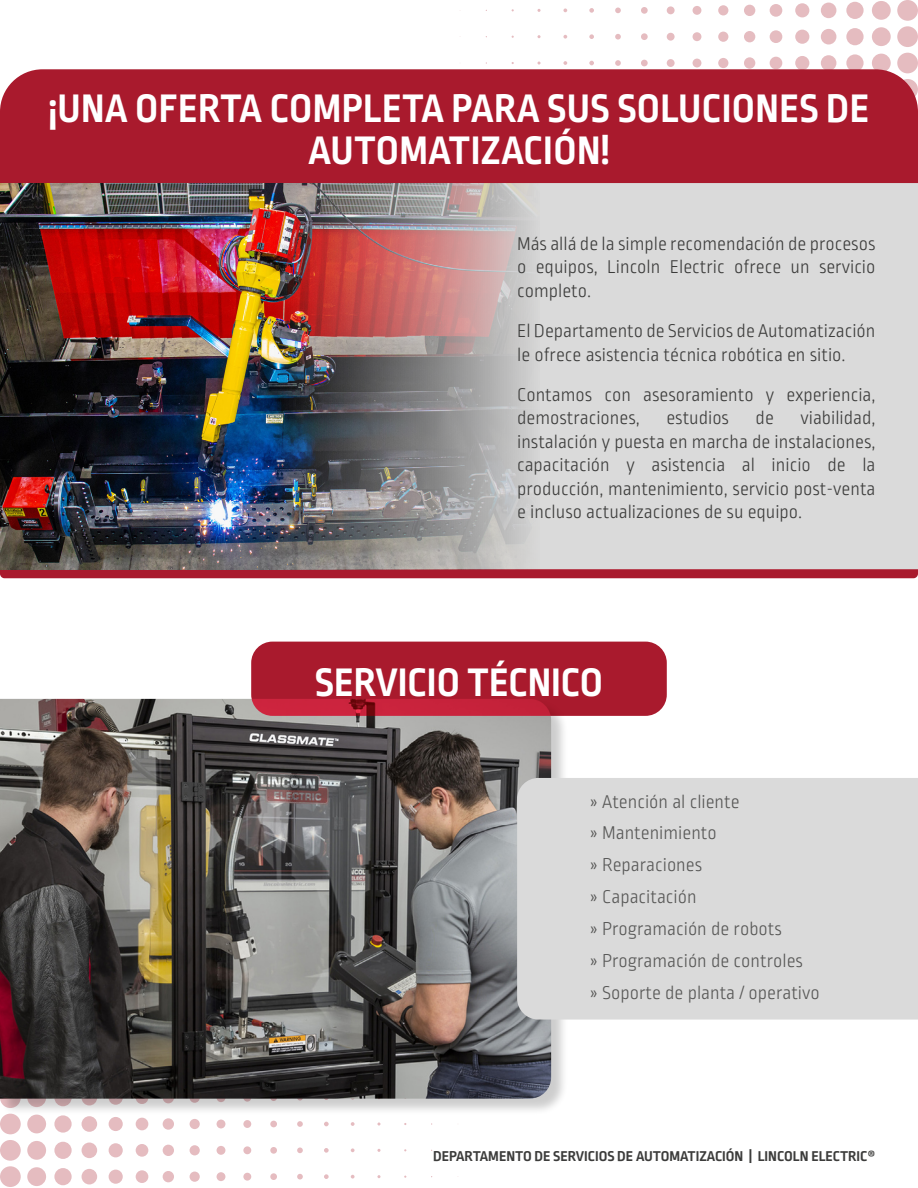
<style>
.page{position:relative;width:918px;height:1188px;background:#fff}
.page>*{position:absolute;margin:0;border:0;box-sizing:border-box;transform-origin:0 0}
.t1{font:700 42px/42px "Ropa Sans Pro";letter-spacing:.01em;color:#fff;text-align:center}
.t2{font:300 19.5px/23.4px "Ropa Sans Pro";color:#3c3c3b;text-align:justify}
.t3{font:300 19.5px/32px "Ropa Sans Pro";color:#575756}
.t4{font:700 15px "Ropa Sans Pro";color:#3c3c3b;scale:1.05 1}
</style>
<div class="page">
<svg style="left:377px;top:1122px;width:4px;height:4px"></svg>
<svg style="left:351px;top:1122px;width:4px;height:4px"></svg>
<svg style="left:351px;top:1148px;width:4px;height:4px"></svg>
<svg style="left:351px;top:1175px;width:4px;height:4px"></svg>
<svg style="left:324px;top:1122px;width:5px;height:4px"></svg>
<svg style="left:324px;top:1148px;width:5px;height:5px"></svg>
<svg style="left:324px;top:1174px;width:5px;height:5px"></svg>
<svg style="left:297px;top:1121px;width:6px;height:6px"></svg>
<svg style="left:297px;top:1147px;width:6px;height:6px"></svg>
<svg style="left:297px;top:1174px;width:6px;height:6px"></svg>
<div style="left:270px;top:1121px;width:7px;height:6px;background:#e5bcc0;border-radius:50%"></div>
<div style="left:270px;top:1147px;width:7px;height:7px;background:#e5bcc0;border-radius:50%"></div>
<div style="left:270px;top:1173px;width:7px;height:7px;background:#e5bcc0;border-radius:50%"></div>
<div style="left:243px;top:1120px;width:8px;height:8px;background:#e5bcc0;border-radius:50%"></div>
<div style="left:243px;top:1146px;width:8px;height:8px;background:#e5bcc0;border-radius:50%"></div>
<div style="left:243px;top:1173px;width:8px;height:8px;background:#e5bcc0;border-radius:50%"></div>
<div style="left:217px;top:1120px;width:8px;height:8px;background:#e5bcc0;border-radius:50%"></div>
<div style="left:217px;top:1146px;width:8px;height:9px;background:#e5bcc0;border-radius:50%"></div>
<div style="left:217px;top:1172px;width:8px;height:9px;background:#e5bcc0;border-radius:50%"></div>
<div style="left:190px;top:1119px;width:10px;height:10px;background:#e5bcc0;border-radius:50%"></div>
<div style="left:190px;top:1145px;width:10px;height:10px;background:#e5bcc0;border-radius:50%"></div>
<div style="left:190px;top:1172px;width:10px;height:10px;background:#e5bcc0;border-radius:50%"></div>
<div style="left:163px;top:1118px;width:11px;height:12px;background:#e5bcc0;border-radius:50%"></div>
<div style="left:163px;top:1145px;width:11px;height:11px;background:#e5bcc0;border-radius:50%"></div>
<div style="left:163px;top:1171px;width:11px;height:11px;background:#e5bcc0;border-radius:50%"></div>
<div style="left:136px;top:1118px;width:12px;height:12px;background:#e5bcc0;border-radius:50%"></div>
<div style="left:136px;top:1144px;width:12px;height:13px;background:#e5bcc0;border-radius:50%"></div>
<div style="left:136px;top:1170px;width:12px;height:13px;background:#e5bcc0;border-radius:50%"></div>
<div style="left:109px;top:1117px;width:14px;height:14px;background:#e5bcc0;border-radius:50%"></div>
<div style="left:109px;top:1143px;width:14px;height:14px;background:#e5bcc0;border-radius:50%"></div>
<div style="left:109px;top:1170px;width:14px;height:14px;background:#e5bcc0;border-radius:50%"></div>
<div style="left:82px;top:1116px;width:15px;height:16px;background:#e5bcc0;border-radius:50%"></div>
<div style="left:82px;top:1143px;width:15px;height:15px;background:#e5bcc0;border-radius:50%"></div>
<div style="left:82px;top:1169px;width:15px;height:15px;background:#e5bcc0;border-radius:50%"></div>
<svg style="left:54px;top:1115px;width:18px;height:18px"></svg>
<div style="left:54px;top:1142px;width:18px;height:17px;background:#e5bcc0;border-radius:50%"></div>
<div style="left:54px;top:1168px;width:18px;height:17px;background:#e5bcc0;border-radius:50%"></div>
<div style="left:27px;top:1115px;width:19px;height:18px;background:#e5bcc0;border-radius:50%"></div>
<svg style="left:27px;top:1141px;width:19px;height:19px"></svg>
<svg style="left:27px;top:1167px;width:19px;height:19px"></svg>
<div style="left:0;top:1087px;width:21px;height:21px;background:#ecd0d3;border-radius:50%"></div>
<div style="left:0;top:1114px;width:21px;height:20px;background:#e5bcc0;border-radius:50%"></div>
<div style="left:0;top:1140px;width:21px;height:21px;background:#e5bcc0;border-radius:50%"></div>
<div style="left:0;top:1166px;width:21px;height:21px;background:#e5bcc0;border-radius:50%"></div>
<svg style="left:537px;top:61px;width:4px;height:4px"></svg>
<svg style="left:563px;top:61px;width:4px;height:4px"></svg>
<svg style="left:563px;top:35px;width:4px;height:4px"></svg>
<svg style="left:563px;top:8px;width:4px;height:4px"></svg>
<svg style="left:589px;top:61px;width:5px;height:4px"></svg>
<svg style="left:589px;top:34px;width:5px;height:5px"></svg>
<svg style="left:589px;top:8px;width:5px;height:5px"></svg>
<svg style="left:615px;top:60px;width:6px;height:6px"></svg>
<svg style="left:615px;top:34px;width:6px;height:6px"></svg>
<svg style="left:615px;top:8px;width:6px;height:5px"></svg>
<div style="left:641px;top:60px;width:7px;height:6px;background:#e5bcc0;border-radius:50%"></div>
<div style="left:641px;top:33px;width:7px;height:7px;background:#e5bcc0;border-radius:50%"></div>
<div style="left:641px;top:7px;width:7px;height:7px;background:#e5bcc0;border-radius:50%"></div>
<div style="left:667px;top:59px;width:8px;height:8px;background:#e5bcc0;border-radius:50%"></div>
<div style="left:667px;top:33px;width:8px;height:8px;background:#e5bcc0;border-radius:50%"></div>
<div style="left:667px;top:6px;width:8px;height:8px;background:#e5bcc0;border-radius:50%"></div>
<div style="left:693px;top:59px;width:8px;height:8px;background:#e5bcc0;border-radius:50%"></div>
<div style="left:693px;top:32px;width:8px;height:9px;background:#e5bcc0;border-radius:50%"></div>
<div style="left:693px;top:6px;width:8px;height:9px;background:#e5bcc0;border-radius:50%"></div>
<div style="left:718px;top:58px;width:10px;height:10px;background:#e5bcc0;border-radius:50%"></div>
<div style="left:718px;top:32px;width:10px;height:10px;background:#e5bcc0;border-radius:50%"></div>
<div style="left:718px;top:5px;width:10px;height:10px;background:#e5bcc0;border-radius:50%"></div>
<div style="left:744px;top:57px;width:11px;height:12px;background:#e5bcc0;border-radius:50%"></div>
<div style="left:744px;top:31px;width:11px;height:11px;background:#e5bcc0;border-radius:50%"></div>
<div style="left:744px;top:5px;width:11px;height:11px;background:#e5bcc0;border-radius:50%"></div>
<div style="left:770px;top:57px;width:12px;height:12px;background:#e5bcc0;border-radius:50%"></div>
<div style="left:770px;top:30px;width:12px;height:13px;background:#e5bcc0;border-radius:50%"></div>
<div style="left:770px;top:4px;width:12px;height:13px;background:#e5bcc0;border-radius:50%"></div>
<div style="left:795px;top:56px;width:14px;height:14px;background:#e5bcc0;border-radius:50%"></div>
<div style="left:795px;top:30px;width:14px;height:14px;background:#e5bcc0;border-radius:50%"></div>
<div style="left:795px;top:3px;width:14px;height:14px;background:#e5bcc0;border-radius:50%"></div>
<div style="left:821px;top:55px;width:15px;height:16px;background:#e5bcc0;border-radius:50%"></div>
<div style="left:821px;top:29px;width:15px;height:16px;background:#e5bcc0;border-radius:50%"></div>
<div style="left:821px;top:3px;width:15px;height:15px;background:#e5bcc0;border-radius:50%"></div>
<svg style="left:846px;top:54px;width:18px;height:18px"></svg>
<div style="left:846px;top:28px;width:18px;height:17px;background:#e5bcc0;border-radius:50%"></div>
<div style="left:846px;top:2px;width:18px;height:17px;background:#e5bcc0;border-radius:50%"></div>
<div style="left:872px;top:54px;width:19px;height:18px;background:#e5bcc0;border-radius:50%"></div>
<svg style="left:872px;top:27px;width:19px;height:19px"></svg>
<svg style="left:872px;top:1px;width:19px;height:19px"></svg>
<div style="left:897px;top:53px;width:21px;height:20px;background:#e5bcc0;border-radius:50%"></div>
<div style="left:897px;top:26px;width:21px;height:21px;background:#e5bcc0;border-radius:50%"></div>
<div style="left:897px;top:0;width:21px;height:21px;background:#e5bcc0;border-radius:50%"></div>
<div style="left:0;top:183px;width:918px;height:386px;background:#dadada"></div>
<div style="left:0;top:69px;width:918px;height:114px;background:#a91a2d"></div>
<svg style="left:0;top:569px;width:918px;height:9px;background:#a72132"></svg>
<img style="left:0;top:183px;width:540px;height:386px">
<div style="left:1px;top:700px;width:567px;height:416px;background:#000;opacity:.2"></div>
<img style="left:0;top:699px;width:551px;height:400px">
<svg style="left:251px;top:642px;width:416px;height:74px;background:#ad1b2f"></svg>
<div style="left:517px;top:778px;width:401px;height:242px;background:#dadada"></div>
<h1 class="t1" style="left:48px;top:90px;width:822px">¡UNA OFERTA COMPLETA PARA SUS SOLUCIONES DE<br>AUTOMATIZACIÓN!</h1>
<p class="t2" style="left:517px;top:233px;width:360px">Más allá de la simple recomendación de procesos o equipos, Lincoln Electric ofrece un servicio completo.</p>
<p class="t2" style="left:517px;top:320px;width:360px">El Departamento de Servicios de Automatización le ofrece asistencia técnica robótica en sitio.</p>
<p class="t2" style="left:517px;top:384px;width:360px">Contamos con asesoramiento y experiencia, demostraciones,</p>
<p class="t2" style="left:517px;top:408px;width:360px;text-indent:283px">viabilidad, instalación y puesta en marcha de instalaciones, capacitación y asistencia al inicio de la producción, mantenimiento, servicio post-venta e incluso actualizaciones de su equipo.</p>
<p class="t2" style="left:666px;top:408px;width:64px">estudios</p>
<p class="t2" style="left:756px;top:408px;width:20px">de</p>
<h1 class="t1" style="left:315px;top:663px;width:290px">SERVICIO TÉCNICO</h1>
<p class="t3" style="left:589px;top:786px;width:232px">» Atención al cliente<br>» Mantenimiento<br>» Reparaciones<br>» Capacitación<br>» Programación de robots<br>» Programación de controles<br>» Soporte de planta / operativo</p>
<p class="t4" style="left:433px;top:1148px;width:423px">DEPARTAMENTO DE SERVICIOS DE AUTOMATIZACIÓN | LINCOLN ELECTRIC®</p>
</div>
